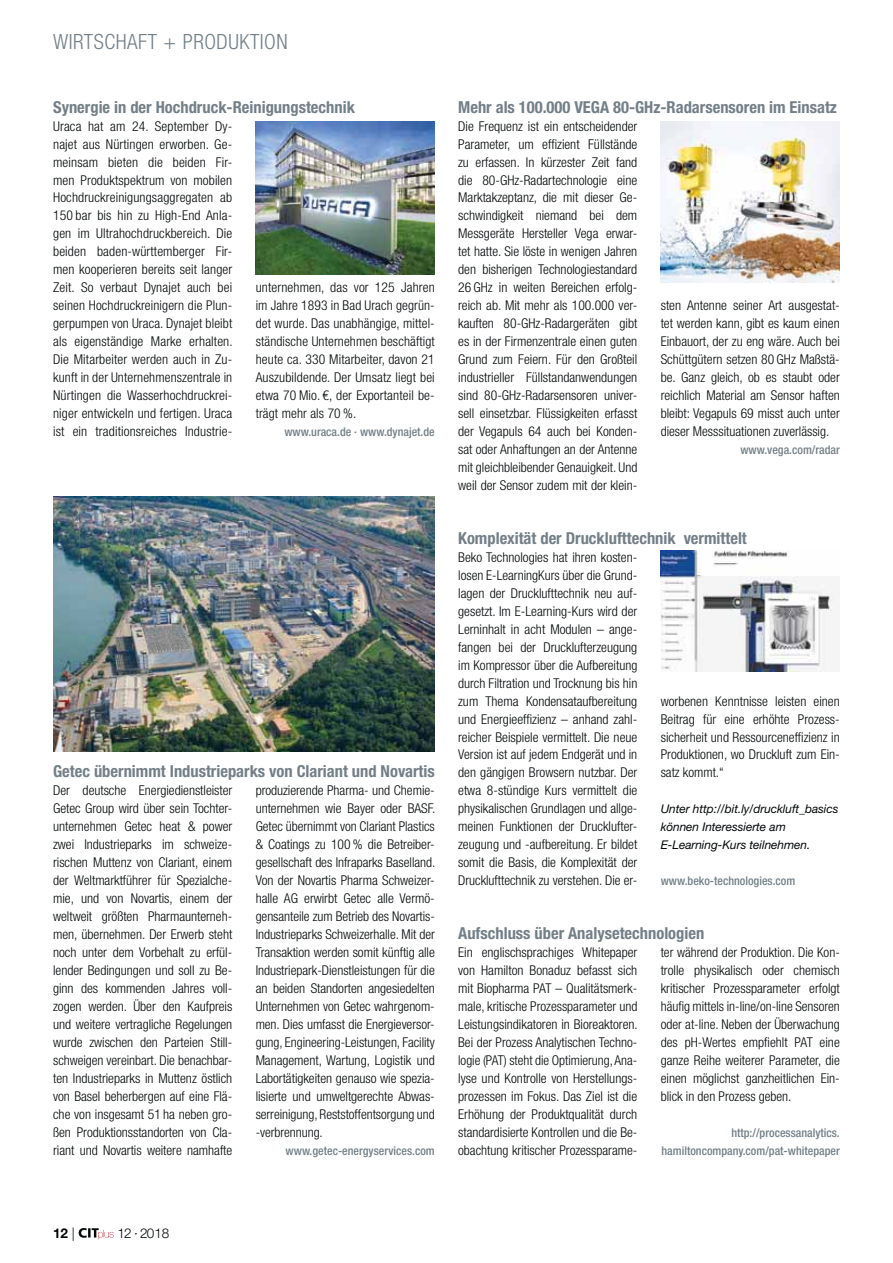
<style>
.page{position:relative;width:893px;height:1263px;background:#fff}
.page>*{position:absolute;margin:0;border:0;box-sizing:border-box;transform-origin:0 0}
.t1{font:300 condensed 21px "Helvetica Neue LT Std";letter-spacing:.025em;color:#727f87}
.t2{font:700 condensed 16.5px "Helvetica Neue LT Std";color:#727f87}
.t3{font:300 condensed 13.5px/18px "Helvetica Neue LT Std";color:#040809;text-align:justify}
.t4{font:300 13.5px "Helvetica Neue LT Std";letter-spacing:-.03em;color:#040809}
.t5{font:700 13.5px "Helvetica Neue LT Std";color:#040809}
.t6{font:500 condensed 12px/18px "Helvetica Neue LT Std";color:#727f87;text-align:right}
.t7{font:italic 12px/18px "Helvetica Neue LT Std";letter-spacing:-.005em;color:#040809}
.s1{font-weight:300}
</style>
<div class="page">
<img style="left:256px;top:121px;width:179px;height:153px">
<img style="left:661px;top:121px;width:179px;height:162px">
<img style="left:661px;top:551px;width:173px;height:120px">
<img style="left:53px;top:497px;width:382px;height:254px">
<svg style="left:79px;top:1228px;width:35px;height:11px"></svg>
<h1 class="t1" style="left:53px;top:34px;width:236px">WIRTSCHAFT + PRODUKTION</h1>
<p class="t2" style="left:53px;top:101px;width:303px">Synergie in der Hochdruck-Reinigungstechnik</p>
<p class="t3" style="left:53px;top:118px;width:181px">Uraca hat am 24. September Dy&shy;najet aus Nürtingen erworben. Ge&shy;meinsam bieten die beiden Fir&shy;men Produktspektrum von mobilen Hochdruckreinigungsaggregaten ab 150 bar bis hin zu High-End Anla&shy;gen im Ultrahochdruckbereich. Die beiden baden-württemberger Fir&shy;men kooperieren bereits seit langer Zeit. So verbaut Dynajet auch bei seinen Hochdruckreinigern die Plun&shy;gerpumpen von Uraca. Dynajet bleibt als eigenständige Marke erhalten.<br>Die Mitarbeiter werden auch in Zu&shy;kunft in der Unternehmenszentrale in Nürtingen die Wasserhochdruckrei&shy;niger entwickeln und fertigen. Uraca ist ein traditionsreiches Industrie-</p>
<p class="t3" style="left:256px;top:280px;width:181px">unternehmen, das vor 125 Jahren im Jahre 1893 in Bad Urach gegrün&shy;det wurde. Das unabhängige, mittel&shy;ständische Unternehmen beschäftigt heute ca. 330 Mitarbeiter, davon 21<br>Auszubildende. Der Umsatz liegt bei etwa 70 Mio. €, der Exportanteil be&shy;trägt mehr als 70 %.</p>
<p class="t6" style="left:284px;top:424px;width:152px">www.uraca.de · www.dynajet.de</p>
<p class="t2" style="left:53px;top:766px;width:383px">Getec übernimmt Industrieparks von Clariant und Novartis</p>
<p class="t3" style="left:53px;top:783px;width:181px">Der deutsche Energiedienstleister Getec Group wird über sein Tochter&shy;unternehmen Getec heat &amp; power zwei Industrieparks im schweize&shy;rischen Muttenz von Clariant, einem der Weltmarktführer für Spezialche&shy;mie, und von Novartis, einem der weltweit größten Pharmaunterneh&shy;men, übernehmen. Der Erwerb steht noch unter dem Vorbehalt zu erfül&shy;lender Bedingungen und soll zu Be&shy;ginn des kommenden Jahres voll&shy;zogen werden. Über den Kaufpreis und weitere vertragliche Regelungen wurde zwischen den Parteien Still&shy;schweigen vereinbart. Die benachbar&shy;ten Industrieparks in Muttenz östlich von Basel beherbergen auf eine Flä&shy;che von insgesamt 51 ha neben gro&shy;ßen Produktionsstandorten von Cla&shy;riant und Novartis weitere namhafte</p>
<p class="t3" style="left:256px;top:783px;width:181px">produzierende Pharma- und Chemie&shy;unternehmen wie Bayer oder BASF.<br>Getec übernimmt von Clariant Plastics &amp; Coatings zu 100 % die Betreiber&shy;gesellschaft des Infraparks Baselland.<br>Von der Novartis Pharma Schweizer&shy;halle AG erwirbt Getec alle Vermö&shy;gensanteile zum Betrieb des Novartis-Industrieparks Schweizerhalle. Mit der Transaktion werden somit künftig alle Industriepark-Dienstleistungen für die an beiden Standorten angesiedelten Unternehmen von Getec wahrgenom&shy;men. Dies umfasst die Energieversor&shy;gung, Engineering-Leistungen, Facility Management, Wartung, Logistik und Labortätigkeiten genauso wie spezia&shy;lisierte und umweltgerechte Abwas&shy;serreinigung, Reststoffentsorgung und -verbrennung.</p>
<p class="t6" style="left:286px;top:1143px;width:151px">www.getec-energyservices.com</p>
<p class="t2" style="left:458px;top:101px;width:380px">Mehr als 100.000 VEGA 80-GHz-Radarsensoren im Einsatz</p>
<p class="t3" style="left:458px;top:118px;width:181px">Die Frequenz ist ein entscheidender Parameter, um effizient Füllstände zu erfassen. In kürzester Zeit fand die 80-GHz-Radartechnologie eine Marktakzeptanz, die mit dieser Ge&shy;schwindigkeit niemand bei dem Messgeräte Hersteller Vega erwar&shy;tet hatte. Sie löste in wenigen Jahren den bisherigen Technologiestandard 26 GHz in weiten Bereichen erfolg&shy;reich ab. Mit mehr als 100.000 ver&shy;kauften 80-GHz-Radargeräten gibt es in der Firmenzentrale einen guten Grund zum Feiern. Für den Großteil industrieller Füllstandanwendungen sind 80-GHz-Radarsensoren univer&shy;sell einsetzbar. Flüssigkeiten erfasst der Vegapuls 64 auch bei Konden&shy;sat oder Anhaftungen an der Antenne mit gleichbleibender Genauigkeit. Und weil der Sensor zudem mit der klein-</p>
<p class="t3" style="left:661px;top:298px;width:181px">sten Antenne seiner Art ausgestat&shy;tet werden kann, gibt es kaum einen Einbauort, der zu eng wäre. Auch bei Schüttgütern setzen 80 GHz Maßstä&shy;be. Ganz gleich, ob es staubt oder reichlich Material am Sensor haften bleibt: Vegapuls 69 misst auch unter dieser Messsituationen zuverlässig.</p>
<p class="t6" style="left:740px;top:442px;width:101px">www.vega.com/radar</p>
<p class="t2" style="left:458px;top:532px;width:290px">Komplexität der Drucklufttechnik vermittelt</p>
<p class="t3" style="left:458px;top:550px;width:181px">Beko Technologies hat ihren kosten&shy;losen E-LearningKurs über die Grund&shy;lagen der Drucklufttechnik neu auf&shy;gesetzt. Im E-Learning-Kurs wird der Lerninhalt in acht Modulen – ange&shy;fangen bei der Drucklufterzeugung im Kompressor über die Aufbereitung durch Filtration und Trocknung bis hin zum Thema Kondensataufbereitung und Energieeffizienz – anhand zahl&shy;reicher Beispiele vermittelt. Die neue Version ist auf jedem Endgerät und in den gängigen Browsern nutzbar. Der etwa 8-stündige Kurs vermittelt die physikalischen Grundlagen und allge&shy;meinen Funktionen der Drucklufter&shy;zeugung und -aufbereitung. Er bildet somit die Basis, die Komplexität der Drucklufttechnik zu verstehen. Die er-</p>
<p class="t3" style="left:661px;top:693px;width:181px">worbenen Kenntnisse leisten einen Beitrag für eine erhöhte Prozess&shy;sicherheit und Ressourceneffizienz in Produktionen, wo Druckluft zum Ein&shy;satz kommt.“</p>
<p class="t7" style="left:661px;top:801px;width:179px">Unter http://bit.ly/druckluft_basics können Interessierte am<br>E-Learning-Kurs teilnehmen.</p>
<p class="t6" style="left:661px;top:873px;width:136px">www.beko-technologies.com</p>
<p class="t2" style="left:458px;top:927px;width:248px">Aufschluss über Analysetechnologien</p>
<p class="t3" style="left:458px;top:945px;width:181px">Ein englischsprachiges Whitepaper von Hamilton Bonaduz befasst sich mit Biopharma PAT – Qualitätsmerk&shy;male, kritische Prozessparameter und Leistungsindikatoren in Bioreaktoren.<br>Bei der Prozess Analytischen Techno&shy;logie (PAT) steht die Optimierung, Ana&shy;lyse und Kontrolle von Herstellungs&shy;prozessen im Fokus. Das Ziel ist die Erhöhung der Produktqualität durch standardisierte Kontrollen und die Be&shy;obachtung kritischer Prozessparame-</p>
<p class="t3" style="left:661px;top:945px;width:181px">ter während der Produktion. Die Kon&shy;trolle physikalisch oder chemisch kritischer Prozessparameter erfolgt häufig mittels in-line/on-line Sensoren oder at-line. Neben der Überwachung des pH-Wertes empfiehlt PAT eine ganze Reihe weiterer Parameter, die einen möglichst ganzheitlichen Ein&shy;blick in den Prozess geben.</p>
<p class="t6" style="left:661px;top:1125px;width:180px">http://processanalytics. hamiltoncompany.com/pat-whitepaper</p>
<p class="t5" style="left:53px;top:1225px;width:23px">12 <span class="s1">|</span></p>
<p class="t4" style="left:118px;top:1228px;width:53px">12 · 2018</p>
</div>
